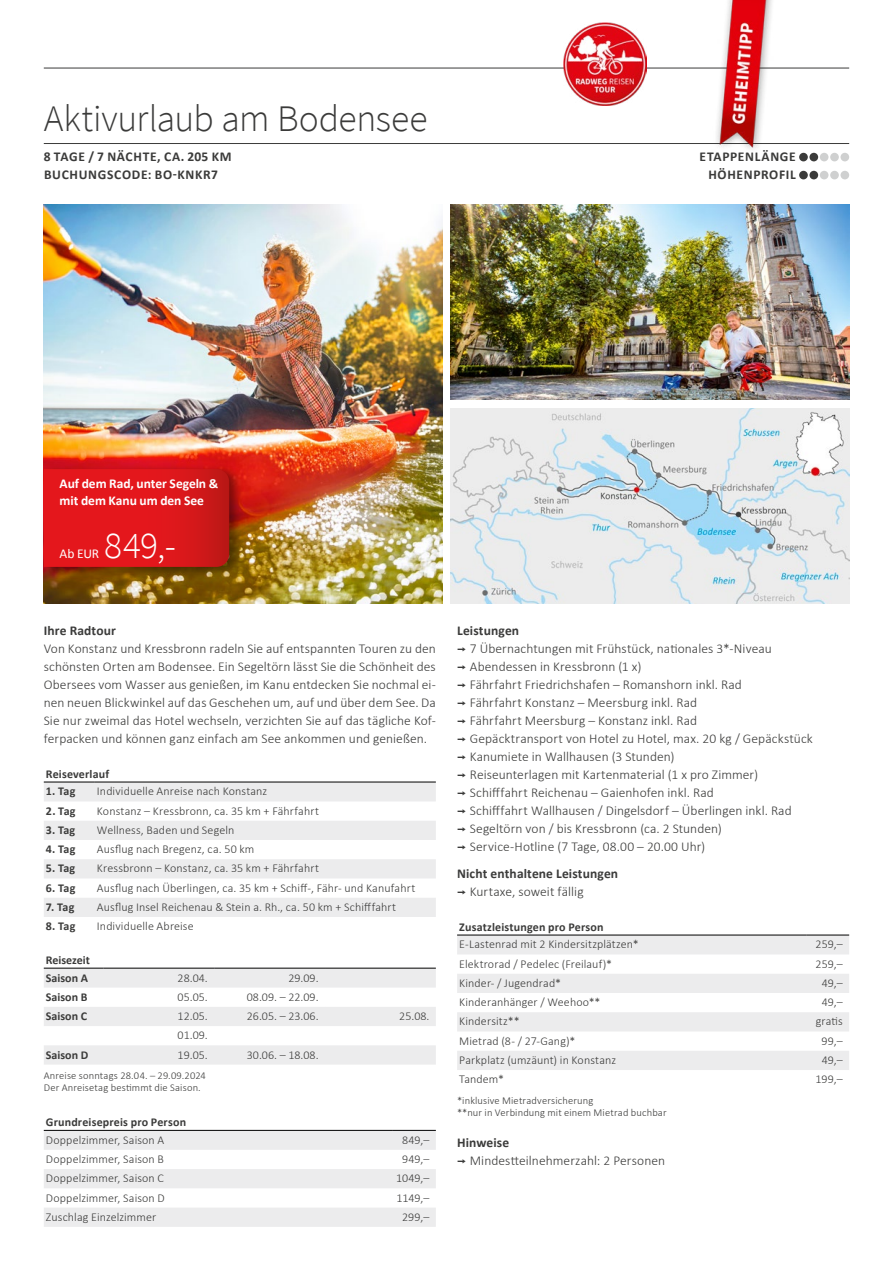
<style>
.page{position:relative;width:893px;height:1263px;background:#fff}
.page>*{position:absolute;margin:0;border:0;box-sizing:border-box;transform-origin:0 0}
.t1{font:300 37.5px "Source Sans Pro";letter-spacing:-.005em;color:#3b3b3a}
.t2{font:300 37.5px "Source Sans Pro";color:#fff}
.t3{font:300 13.5px/18px "Calibri";letter-spacing:.005em;color:#3b3b3a}
.t4{font:700 13.5px/18px "Calibri";letter-spacing:.04em;color:#3b3b3a}
.t5{font:700 13.5px/18px "Calibri";letter-spacing:.01em;color:#3b3b3a}
.t6{font:700 13.5px/17.2px "Calibri";letter-spacing:-.005em;color:#fff}
.t7{font:13.5px "Calibri";color:#fff}
.t8{font:300 12px "Calibri";letter-spacing:.01em;color:#3b3b3a}
.t9{font:700 12px/17.7px "Calibri";letter-spacing:.01em;color:#3b3b3a}
.t10{font:300 10.5px/12px "Calibri";letter-spacing:.015em;color:#3b3b3a}
.s1{font-weight:700}
.s2{font-family:"Interstate";font-weight:400}
.s3{font-weight:300}
</style>
<div class="page">
<img style="left:44px;top:204px;width:398px;height:400px">
<img style="left:451px;top:204px;width:398px;height:196px">
<img style="left:451px;top:408px;width:398px;height:196px">
<div style="left:40px;top:463px;width:204px;height:116px;background:#000;opacity:.45"></div>
<svg style="left:44px;top:469px;width:185px;height:98px;background:#dc171a"></svg>
<hr style="left:44px;top:143px;width:805px;height:1px;background:#3b3b3a">
<hr style="left:44px;top:68px;width:805px;height:1px;background:#3b3b3a">
<div style="left:799px;top:153px;width:9px;height:8px;background:#3b3b3a;border-radius:50%"></div>
<div style="left:809px;top:153px;width:9px;height:8px;background:#3b3b3a;border-radius:50%"></div>
<div style="left:820px;top:153px;width:8px;height:8px;background:#cfd0d0;border-radius:50%"></div>
<div style="left:830px;top:153px;width:9px;height:8px;background:#cfd0d0;border-radius:50%"></div>
<div style="left:840px;top:153px;width:9px;height:8px;background:#cfd0d0;border-radius:50%"></div>
<div style="left:799px;top:171px;width:9px;height:8px;background:#3b3b3a;border-radius:50%"></div>
<div style="left:809px;top:171px;width:9px;height:8px;background:#3b3b3a;border-radius:50%"></div>
<div style="left:820px;top:171px;width:8px;height:8px;background:#cfd0d0;border-radius:50%"></div>
<div style="left:830px;top:171px;width:9px;height:8px;background:#cfd0d0;border-radius:50%"></div>
<div style="left:840px;top:171px;width:9px;height:8px;background:#cfd0d0;border-radius:50%"></div>
<img style="left:564px;top:23px;width:83px;height:83px">
<img style="left:711px;top:0;width:68px;height:149px">
<svg style="left:44px;top:783px;width:392px;height:134px;fill:#ececed"></svg>
<hr style="left:44px;top:782px;width:51px;height:1px;background:#000">
<hr style="left:95px;top:782px;width:341px;height:1px;background:#000">
<svg style="left:44px;top:969px;width:392px;height:95px"></svg>
<hr style="left:44px;top:968px;width:59px;height:1px;background:#000">
<hr style="left:103px;top:968px;width:111px;height:1px;background:#000">
<hr style="left:214px;top:968px;width:111px;height:1px;background:#000">
<hr style="left:325px;top:968px;width:111px;height:1px;background:#000">
<svg style="left:44px;top:1131px;width:392px;height:96px"></svg>
<hr style="left:44px;top:1130px;width:349px;height:1px;background:#000">
<hr style="left:393px;top:1130px;width:43px;height:1px;background:#000">
<svg style="left:457px;top:936px;width:392px;height:134px;fill:#ececed"></svg>
<hr style="left:457px;top:935px;width:349px;height:1px;background:#000">
<hr style="left:806px;top:935px;width:43px;height:1px;background:#000">
<h1 class="t1" style="left:44px;top:96px;width:385px">Aktivurlaub am Bodensee</h1>
<p class="t4" style="left:44px;top:147px;width:189px">8 TAGE / 7 NÄCHTE, CA. 205 KM<br>BUCHUNGSCODE: BO-KNKR7</p>
<p class="t4" style="left:700px;top:147px;width:98px;text-align:right">ETAPPENLÄNGE<br>HÖHENPROFIL</p>
<p class="t6" style="left:60px;top:474px;width:160px">Auf dem Rad, unter Segeln &amp; mit dem Kanu um den See</p>
<h1 class="t2" style="left:104px;top:522px;width:73px">849,-</h1>
<p class="t7" style="left:60px;top:544px;width:41px">Ab EUR</p>
<p class="t5" style="left:44px;top:621px;width:74px">Ihre Radtour</p>
<p class="t3" style="left:44px;top:640px;width:394px;text-align:justify">Von Konstanz und Kressbronn radeln Sie auf entspannten Touren zu den schönsten Orten am Bodensee. Ein Segeltörn lässt Sie die Schönheit des Obersees vom Wasser aus genießen, im Kanu entdecken Sie nochmal ei&shy;nen neuen Blickwinkel auf das Geschehen um, auf und über dem See. Da Sie nur zweimal das Hotel wechseln, verzichten Sie auf das tägliche Kof&shy;ferpacken und können ganz einfach am See ankommen und genießen.</p>
<p class="t9" style="left:46px;top:764px;width:65px">Reiseverlauf</p>
<p class="t9" style="left:46px;top:782px;width:31px">1. Tag</p>
<p class="t8" style="left:97px;top:784px;width:172px">Individuelle Anreise nach Konstanz</p>
<p class="t9" style="left:46px;top:801px;width:31px">2. Tag</p>
<p class="t8" style="left:97px;top:803px;width:224px">Konstanz – Kressbronn, ca. 35 km + Fährfahrt</p>
<p class="t9" style="left:46px;top:821px;width:31px">3. Tag</p>
<p class="t8" style="left:97px;top:822px;width:139px">Wellness, Baden und Segeln</p>
<p class="t9" style="left:46px;top:840px;width:31px">4. Tag</p>
<p class="t8" style="left:97px;top:842px;width:159px">Ausflug nach Bregenz, ca. 50 km</p>
<p class="t9" style="left:46px;top:859px;width:31px">5. Tag</p>
<p class="t8" style="left:97px;top:861px;width:224px">Kressbronn – Konstanz, ca. 35 km + Fährfahrt</p>
<p class="t9" style="left:46px;top:878px;width:31px">6. Tag</p>
<p class="t8" style="left:97px;top:880px;width:320px">Ausflug nach Überlingen, ca. 35 km + Schiff-, Fähr- und Kanufahrt</p>
<p class="t9" style="left:46px;top:898px;width:30px">7. Tag</p>
<p class="t8" style="left:97px;top:899px;width:301px">Ausflug Insel Reichenau &amp; Stein a. Rh., ca. 50 km + Schifffahrt</p>
<p class="t9" style="left:46px;top:917px;width:31px">8. Tag</p>
<p class="t8" style="left:97px;top:919px;width:98px">Individuelle Abreise</p>
<p class="t9" style="left:46px;top:951px;width:45px">Reisezeit<br>Saison A</p>
<p class="t8" style="left:178px;top:970px;width:32px">28.04.</p>
<p class="t8" style="left:288px;top:970px;width:32px">29.09.</p>
<p class="t9" style="left:46px;top:987px;width:43px">Saison B</p>
<p class="t8" style="left:178px;top:989px;width:32px">05.05.</p>
<p class="t8" style="left:247px;top:989px;width:73px">08.09. – 22.09.</p>
<p class="t9" style="left:46px;top:1007px;width:43px">Saison C</p>
<p class="t8" style="left:178px;top:1009px;width:32px">12.05.</p>
<p class="t8" style="left:247px;top:1009px;width:73px">26.05. – 23.06.</p>
<p class="t8" style="left:399px;top:1009px;width:32px">25.08.</p>
<p class="t8" style="left:178px;top:1028px;width:32px">01.09.</p>
<p class="t9" style="left:46px;top:1045px;width:44px">Saison D</p>
<p class="t8" style="left:178px;top:1047px;width:32px">19.05.</p>
<p class="t8" style="left:247px;top:1047px;width:73px">30.06. – 18.08.</p>
<p class="t10" style="left:44px;top:1069px;width:164px">Anreise sonntags 28.04. – 29.09.2024<br>Der Anreisetag bestimmt die Saison.</p>
<p class="t9" style="left:46px;top:1113px;width:142px">Grundreisepreis pro Person</p>
<p class="t8" style="left:46px;top:1132px;width:120px">Doppelzimmer, Saison A</p>
<p class="t8" style="left:402px;top:1132px;width:29px">849,–</p>
<p class="t8" style="left:46px;top:1151px;width:120px">Doppelzimmer, Saison B</p>
<p class="t8" style="left:402px;top:1151px;width:29px">949,–</p>
<p class="t8" style="left:46px;top:1171px;width:120px">Doppelzimmer, Saison C</p>
<p class="t8" style="left:396px;top:1171px;width:35px">1049,–</p>
<p class="t8" style="left:46px;top:1190px;width:120px">Doppelzimmer, Saison D</p>
<p class="t8" style="left:397px;top:1190px;width:34px">1149,–</p>
<p class="t8" style="left:46px;top:1209px;width:112px">Zuschlag Einzelzimmer</p>
<p class="t8" style="left:402px;top:1209px;width:29px">299,–</p>
<p class="t3" style="left:457px;top:622px;width:357px"><span class="s1">Leistungen<br></span><span class="s2">¬</span> 7 Übernachtungen mit Frühstück, nationales 3*-Niveau<br><span class="s2">¬</span> Abendessen in Kressbronn (1 x)<br><span class="s2">¬</span> Fährfahrt Friedrichshafen – Romanshorn inkl. Rad<br><span class="s2">¬</span> Fährfahrt Konstanz – Meersburg inkl. Rad<br><span class="s2">¬</span> Fährfahrt Meersburg – Konstanz inkl. Rad<br><span class="s2">¬</span> Gepäcktransport von Hotel zu Hotel, max. 20 kg / Gepäckstück <span class="s2">¬</span> Kanumiete in Wallhausen (3 Stunden)<br><span class="s2">¬</span> Reiseunterlagen mit Kartenmaterial (1 x pro Zimmer)<br><span class="s2">¬</span> Schifffahrt Reichenau – Gaienhofen inkl. Rad<br><span class="s2">¬</span> Schifffahrt Wallhausen / Dingelsdorf – Überlingen inkl. Rad<br><span class="s2">¬</span> Segeltörn von / bis Kressbronn (ca. 2 Stunden)<br><span class="s2">¬</span> Service-Hotline (7 Tage, 08.00 – 20.00 Uhr)</p>
<p class="t5" style="left:457px;top:864px;width:163px">Nicht enthaltene Leistungen <span class="s2">¬</span> <span class="s3">Kurtaxe, soweit fällig</span></p>
<p class="t9" style="left:459px;top:917px;width:146px">Zusatzleistungen pro Person</p>
<p class="t8" style="left:459px;top:937px;width:181px">E-Lastenrad mit 2 Kindersitzplätzen*</p>
<p class="t8" style="left:816px;top:937px;width:29px">259,–</p>
<p class="t8" style="left:459px;top:956px;width:154px">Elektrorad / Pedelec (Freilauf)*</p>
<p class="t8" style="left:816px;top:956px;width:29px">259,–</p>
<p class="t8" style="left:459px;top:975px;width:103px">Kinder- / Jugendrad*</p>
<p class="t8" style="left:822px;top:975px;width:22px">49,–</p>
<p class="t8" style="left:459px;top:995px;width:143px">Kinderanhänger / Weehoo**</p>
<p class="t8" style="left:822px;top:995px;width:22px">49,–</p>
<p class="t8" style="left:459px;top:1014px;width:62px">Kindersitz**</p>
<p class="t8" style="left:816px;top:1014px;width:29px">gratis</p>
<p class="t8" style="left:459px;top:1033px;width:118px">Mietrad (8- / 27-Gang)*</p>
<p class="t8" style="left:822px;top:1033px;width:23px">99,–</p>
<p class="t8" style="left:459px;top:1052px;width:158px">Parkplatz (umzäunt) in Konstanz</p>
<p class="t8" style="left:822px;top:1052px;width:22px">49,–</p>
<p class="t8" style="left:459px;top:1072px;width:46px">Tandem*</p>
<p class="t8" style="left:815px;top:1072px;width:29px">199,–</p>
<p class="t10" style="left:457px;top:1094px;width:211px">*inklusive Mietradversicherung<br>**nur in Verbindung mit einem Mietrad buchbar</p>
<p class="t3" style="left:457px;top:1133px;width:210px"><span class="s1">Hinweise<br></span><span class="s2">¬</span> Mindestteilnehmerzahl: 2 Personen</p>
</div>
